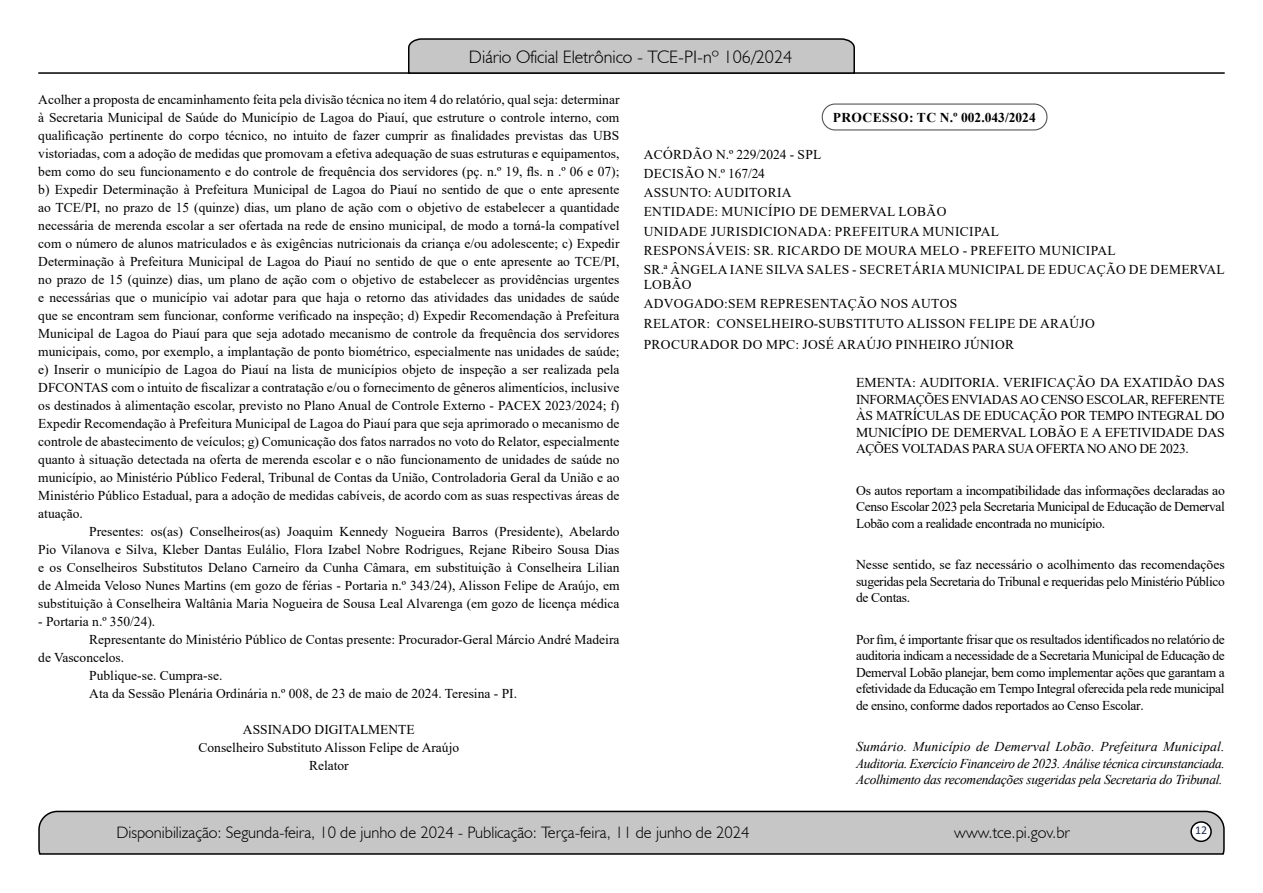
<style>
.page{position:relative;width:1263px;height:893px;background:#fff}
.page>*{position:absolute;margin:0;border:0;box-sizing:border-box;transform-origin:0 0}
.t1{font:300 18px "Humanist 521 BT";color:#000}
.t2{font:300 16.5px "Humanist 521 BT";color:#000}
.t3{font:13.5px/18px "Times New Roman";color:#000;text-align:justify}
.t4{font:13.5px/19.2px "Times New Roman";letter-spacing:.025em;color:#000}
.t5{font:italic 13.5px/16.5px "Times New Roman";letter-spacing:-.025em;color:#000;text-align:justify}
.t6{font:700 13.5px "Times New Roman";letter-spacing:.035em;color:#000}
.t7{font:12px "Calibri";color:#212d4c}
</style>
<div class="page">
<svg style="left:38px;top:810px;width:1187px;height:45px;background:#b9b9b9"></svg>
<div style="left:1191px;top:822px;width:20px;height:19px;background:#fff;border-radius:50%"></div>
<div style="left:1190px;top:821px;width:22px;height:21px;border:2px solid #000;border-radius:50%"></div>
<hr style="left:38px;top:72px;width:1187px;height:2px;background:#000">
<svg style="left:407px;top:38px;width:449px;height:36px;background:#b4b4b4"></svg>
<div style="left:822px;top:104px;width:225px;height:27px;border:1px solid #575756;border-radius:13px"></div>
<h1 class="t1" style="left:469px;top:46px;width:325px">Diário Oficial Eletrônico - TCE-PI-nº 106/2024</h1>
<p class="t3" style="left:38px;top:90px;width:583px">Acolher a proposta de encaminhamento feita pela divisão técnica no item 4 do relatório, qual seja: determinar à Secretaria Municipal de Saúde do Município de Lagoa do Piauí, que estruture o controle interno, com qualificação pertinente do corpo técnico, no intuito de fazer cumprir as finalidades previstas das UBS vistoriadas, com a adoção de medidas que promovam a efetiva adequação de suas estruturas e equipamentos, bem como do seu funcionamento e do controle de frequência dos servidores (pç. n.º 19, fls. n .º 06 e 07); b) Expedir Determinação à Prefeitura Municipal de Lagoa do Piauí no sentido de que o ente apresente ao TCE/PI, no prazo de 15 (quinze) dias, um plano de ação com o objetivo de estabelecer a quantidade necessária de merenda escolar a ser ofertada na rede de ensino municipal, de modo a torná-la compatível com o número de alunos matriculados e às exigências nutricionais da criança e/ou adolescente; c) Expedir Determinação à Prefeitura Municipal de Lagoa do Piauí no sentido de que o ente apresente ao TCE/PI, no prazo de 15 (quinze) dias, um plano de ação com o objetivo de estabelecer as providências urgentes e necessárias que o município vai adotar para que haja o retorno das atividades das unidades de saúde que se encontram sem funcionar, conforme verificado na inspeção; d) Expedir Recomendação à Prefeitura Municipal de Lagoa do Piauí para que seja adotado mecanismo de controle da frequência dos servidores municipais, como, por exemplo, a implantação de ponto biométrico, especialmente nas unidades de saúde; e) Inserir o município de Lagoa do Piauí na lista de municípios objeto de inspeção a ser realizada pela DFCONTAS com o intuito de fiscalizar a contratação e/ou o fornecimento de gêneros alimentícios, inclusive os destinados à alimentação escolar, previsto no Plano Anual de Controle Externo - PACEX 2023/2024; f)<br>Expedir Recomendação à Prefeitura Municipal de Lagoa do Piauí para que seja aprimorado o mecanismo de controle de abastecimento de veículos; g) Comunicação dos fatos narrados no voto do Relator, especialmente quanto à situação detectada na oferta de merenda escolar e o não funcionamento de unidades de saúde no município, ao Ministério Público Federal, Tribunal de Contas da União, Controladoria Geral da União e ao Ministério Público Estadual, para a adoção de medidas cabíveis, de acordo com as suas respectivas áreas de atuação.</p>
<p class="t3" style="left:38px;top:522px;width:583px;text-indent:51px">Presentes: os(as) Conselheiros(as) Joaquim Kennedy Nogueira Barros (Presidente), Abelardo Pio Vilanova e Silva, Kleber Dantas Eulálio, Flora Izabel Nobre Rodrigues, Rejane Ribeiro Sousa Dias e os Conselheiros Substitutos Delano Carneiro da Cunha Câmara, em substituição à Conselheira Lilian de Almeida Veloso Nunes Martins (em gozo de férias - Portaria n.º 343/24), Alisson Felipe de Araújo, em substituição à Conselheira Waltânia Maria Nogueira de Sousa Leal Alvarenga (em gozo de licença médica</p>
<p class="t3" style="left:38px;top:612px;width:119px">- Portaria n.º 350/24).</p>
<p class="t3" style="left:89px;top:630px;width:532px">Representante do Ministério Público de Contas presente: Procurador-Geral Márcio André Madeira</p>
<p class="t3" style="left:38px;top:648px;width:87px">de Vasconcelos.</p>
<p class="t3" style="left:89px;top:666px;width:135px">Publique-se. Cumpra-se.</p>
<p class="t3" style="left:89px;top:684px;width:429px">Ata da Sessão Plenária Ordinária n.º 008, de 23 de maio de 2024. Teresina - PI.</p>
<p class="t3" style="left:199px;top:720px;width:262px;text-align:center">ASSINADO DIGITALMENTE<br>Conselheiro Substituto Alisson Felipe de Araújo<br>Relator</p>
<p class="t6" style="left:833px;top:107px;width:205px">PROCESSO: TC N.º 002.043/2024</p>
<p class="t4" style="left:644px;top:144px;width:583px">ACÓRDÃO N.º 229/2024 - SPL<br>DECISÃO N.º 167/24<br>ASSUNTO: AUDITORIA<br>ENTIDADE: MUNICÍPIO DE DEMERVAL LOBÃO<br>UNIDADE JURISDICIONADA: PREFEITURA MUNICIPAL<br>RESPONSÁVEIS: SR. RICARDO DE MOURA MELO - PREFEITO MUNICIPAL<br>SR.ª ÂNGELA IANE SILVA SALES - SECRETÁRIA MUNICIPAL DE EDUCAÇÃO DE DEMERVAL</p>
<p class="t4" style="left:644px;top:275px;width:453px">LOBÃO<br>ADVOGADO:SEM REPRESENTAÇÃO NOS AUTOS<br>RELATOR: CONSELHEIRO-SUBSTITUTO ALISSON FELIPE DE ARAÚJO</p>
<p class="t4" style="left:644px;top:334px;width:372px">PROCURADOR DO MPC: JOSÉ ARAÚJO PINHEIRO JÚNIOR</p>
<p class="t3" style="left:856px;top:374px;width:370px;line-height:16.5px">EMENTA: AUDITORIA. VERIFICAÇÃO DA EXATIDÃO DAS INFORMAÇÕES ENVIADAS AO CENSO ESCOLAR, REFERENTE ÀS MATRÍCULAS DE EDUCAÇÃO POR TEMPO INTEGRAL DO MUNICÍPIO DE DEMERVAL LOBÃO E A EFETIVIDADE DAS AÇÕES VOLTADAS PARA SUA OFERTA NO ANO DE 2023.</p>
<p class="t3" style="left:856px;top:482px;width:370px;line-height:16.5px">Os autos reportam a incompatibilidade das informações declaradas ao Censo Escolar 2023 pela Secretaria Municipal de Educação de Demerval Lobão com a realidade encontrada no município.</p>
<p class="t3" style="left:856px;top:556px;width:370px;line-height:16.5px">Nesse sentido, se faz necessário o acolhimento das recomendações sugeridas pela Secretaria do Tribunal e requeridas pelo Ministério Público de Contas.</p>
<p class="t3" style="left:856px;top:631px;width:370px;line-height:16.5px">Por fim, é importante frisar que os resultados identificados no relatório de auditoria indicam a necessidade de a Secretaria Municipal de Educação de Demerval Lobão planejar, bem como implementar ações que garantam a efetividade da Educação em Tempo Integral oferecida pela rede municipal de ensino, conforme dados reportados ao Censo Escolar.</p>
<p class="t5" style="left:856px;top:738px;width:370px">Sumário. Município de Demerval Lobão. Prefeitura Municipal.<br>Auditoria. Exercício Financeiro de 2023. Análise técnica circunstanciada.<br>Acolhimento das recomendações sugeridas pela Secretaria do Tribunal.</p>
<p class="t2" style="left:116px;top:822px;width:634px">Disponibilização: Segunda-feira, 10 de junho de 2024 - Publicação: Terça-feira, 11 de junho de 2024</p>
<p class="t2" style="left:954px;top:822px;width:117px">www.tce.pi.gov.br</p>
<p class="t7" style="left:1195px;top:821px;width:14px">12</p>
</div>
